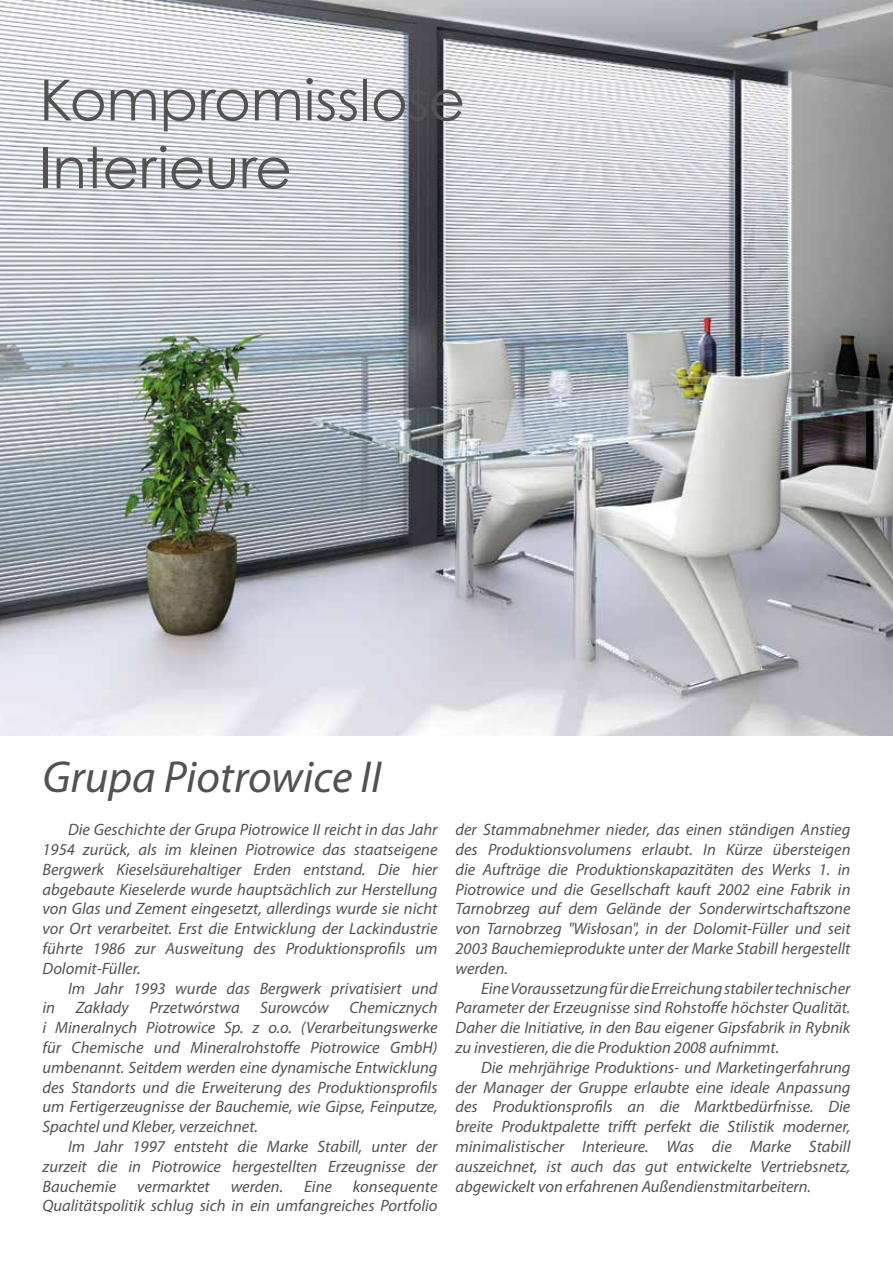
<style>
.page{position:relative;width:893px;height:1263px;background:#fff}
.page>*{position:absolute;margin:0;border:0;box-sizing:border-box;transform-origin:0 0}
.t1{font:56.55px/67.8px "Century Gothic";color:#525251}
.t2{font:italic 45px "Myriad Pro";color:#525251}
.t3{font:italic 16.5px/19.8px "Myriad Pro";color:#525251;text-align:justify}
</style>
<div class="page">
<img style="left:0;top:0;width:893px;height:736px">
<h1 class="t1" style="left:39px;top:65px;width:427px">Kompromisslose<br>Interieure</h1>
<h2 class="t2" style="left:43px;top:749px;width:341px">Grupa Piotrowice II</h2>
<p class="t3" style="left:43px;top:819px;width:396px;text-indent:26px">Die Geschichte der Grupa Piotrowice II reicht in das Jahr 1954 zurück, als im kleinen Piotrowice das staatseigene Bergwerk Kieselsäurehaltiger Erden entstand. Die hier abgebaute Kieselerde wurde hauptsächlich zur Herstellung von Glas und Zement eingesetzt, allerdings wurde sie nicht vor Ort verarbeitet. Erst die Entwicklung der Lackindustrie führte 1986 zur Ausweitung des Produktionsprofils um Dolomit-Füller.</p>
<p class="t3" style="left:68px;top:978px;width:371px">Im Jahr 1993 wurde das Bergwerk privatisiert und</p>
<p class="t3" style="left:43px;top:998px;width:14px">in</p>
<p class="t3" style="left:76px;top:998px;width:55px">Zakłady</p>
<p class="t3" style="left:150px;top:998px;width:92px">Przetwórstwa</p>
<p class="t3" style="left:260px;top:998px;width:70px">Surowców</p>
<p class="t3" style="left:43px;top:998px;width:396px;text-indent:307px">Chemicznych i Mineralnych Piotrowice Sp. z o.o. (Verarbeitungswerke für Chemische und Mineralrohstoffe Piotrowice GmbH) umbenannt. Seitdem werden eine dynamische Entwicklung des Standorts und die Erweiterung des Produktionsprofils um Fertigerzeugnisse der Bauchemie, wie Gipse, Feinputze, Spachtel und Kleber, verzeichnet.</p>
<p class="t3" style="left:43px;top:1136px;width:396px;text-indent:26px">Im Jahr 1997 entsteht die Marke Stabill, unter der zurzeit die in Piotrowice hergestellten Erzeugnisse der Bauchemie</p>
<p class="t3" style="left:43px;top:1176px;width:396px;text-align:right">konsequente<br>Qualitätspolitik schlug sich in ein umfangreiches Portfolio</p>
<p class="t3" style="left:137px;top:1176px;width:74px">vermarktet</p>
<p class="t3" style="left:231px;top:1176px;width:54px">werden.</p>
<p class="t3" style="left:304px;top:1176px;width:29px">Eine</p>
<p class="t3" style="left:455px;top:819px;width:396px">der Stammabnehmer nieder, das einen ständigen Anstieg des Produktionsvolumens erlaubt. In Kürze übersteigen die Aufträge die Produktionskapazitäten des Werks 1. in Piotrowice und die Gesellschaft kauft 2002 eine Fabrik in Tarnobrzeg auf dem Gelände der Sonderwirtschaftszone von Tarnobrzeg "Wisłosan", in der Dolomit-Füller und seit 2003 Bauchemieprodukte unter der Marke Stabill hergestellt werden.</p>
<p class="t3" style="left:455px;top:978px;width:396px;text-indent:26px">Eine Voraussetzung für die Erreichung stabiler technischer Parameter der Erzeugnisse sind Rohstoffe höchster Qualität.<br>Daher die Initiative, in den Bau eigener Gipsfabrik in Rybnik zu investieren, die die Produktion 2008 aufnimmt.</p>
<p class="t3" style="left:455px;top:1057px;width:396px;text-indent:26px">Die mehrjährige Produktions- und Marketingerfahrung der Manager der Gruppe erlaubte eine ideale Anpassung des Produktionsprofils an die Marktbedürfnisse. Die breite Produktpalette trifft perfekt die Stilistik moderner, minimalistischer Interieure. Was die Marke Stabill auszeichnet, ist auch das gut entwickelte Vertriebsnetz, abgewickelt von erfahrenen Außendienstmitarbeitern.</p>
</div>
